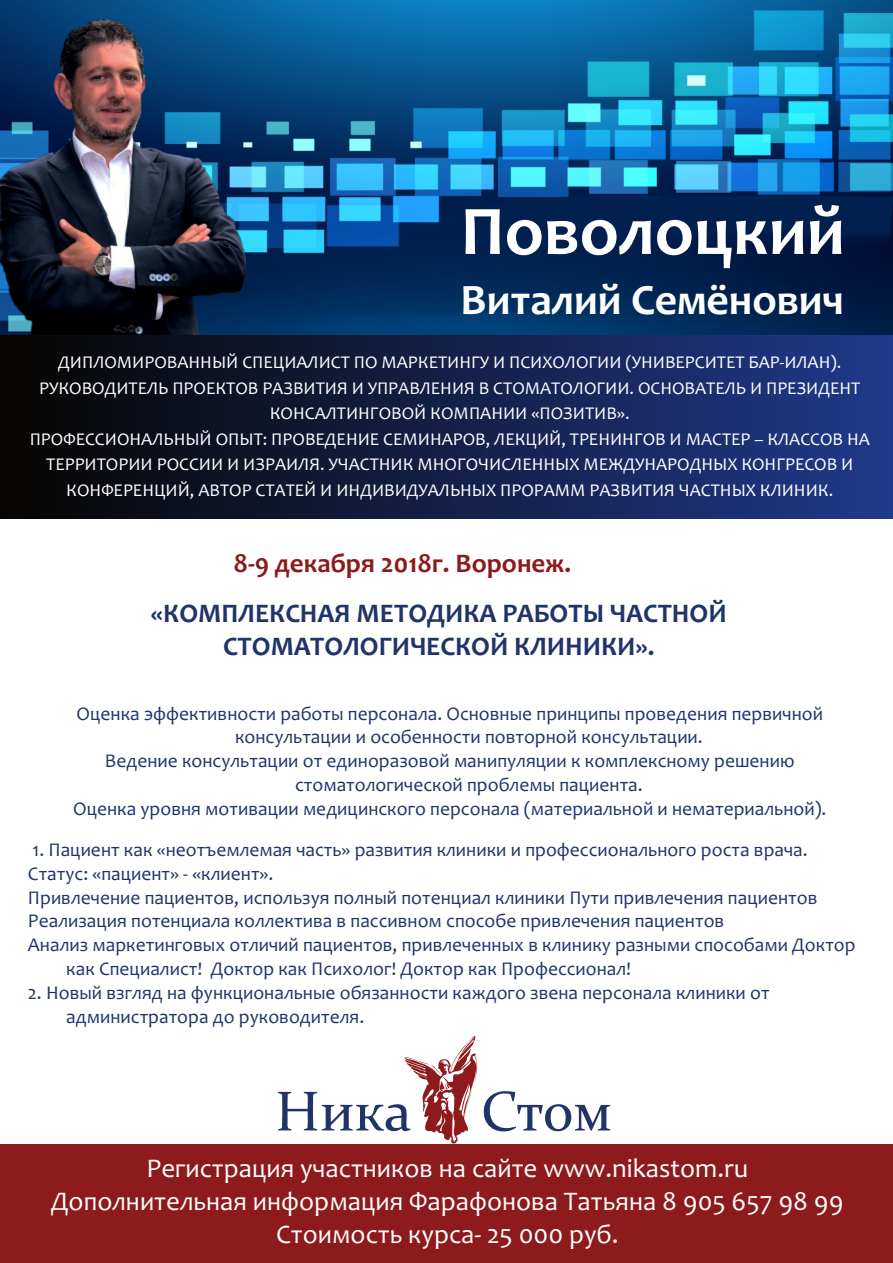
<style>
.page{position:relative;width:893px;height:1263px;background:#fff}
.page>*{position:absolute;margin:0;border:0;box-sizing:border-box;transform-origin:0 0}
.t1{font:700 70.2px "Candara";color:#fff}
.t2{font:700 43.65px "Candara";color:#fff}
.t3{font:27px/33px "Candara";color:#fefefe;text-align:center}
.t4{font:700 27px/33px "Candara";color:#21346a;text-align:center}
.t5{font:700 27px "Candara";color:#8d1a1c}
.t6{font:19.5px/23.9px "Candara";color:#21346a}
.t7{font:18px/25.5px "Candara";color:#fff;text-align:center}
</style>
<div class="page">
<img style="left:0;top:0;width:893px;height:335px">
<img style="left:0;top:19px;width:246px;height:316px">
<div style="left:0;top:1144px;width:893px;height:119px;background:#8d1a1c"></div>
<svg style="left:278px;top:1036px;width:332px;height:107px"></svg>
<div style="left:0;top:335px;width:893px;height:184px;background:linear-gradient(to right,#070502,#203a8b)"></div>
<h1 class="t1" style="left:461px;top:203px;width:386px">Поволоцкий</h1>
<h2 class="t2" style="left:461px;top:283px;width:385px">Виталий Семёнович</h2>
<p class="t7" style="left:39px;top:351px;width:823px">ДИПЛОМИРОВАННЫЙ СПЕЦИАЛИСТ ПО МАРКЕТИНГУ И ПСИХОЛОГИИ (УНИВЕРСИТЕТ БАР-ИЛАН).<br>РУКОВОДИТЕЛЬ ПРОЕКТОВ РАЗВИТИЯ И УПРАВЛЕНИЯ В СТОМАТОЛОГИИ. ОСНОВАТЕЛЬ И ПРЕЗИДЕНТ</p>
<p class="t7" style="left:270px;top:402px;width:361px">КОНСАЛТИНГОВОЙ КОМПАНИИ «ПОЗИТИВ».</p>
<p class="t7" style="left:30px;top:428px;width:842px">ПРОФЕССИОНАЛЬНЫЙ ОПЫТ: ПРОВЕДЕНИЕ СЕМИНАРОВ, ЛЕКЦИЙ, ТРЕНИНГОВ И МАСТЕР – КЛАССОВ НА</p>
<p class="t7" style="left:46px;top:453px;width:809px">ТЕРРИТОРИИ РОССИИ И ИЗРАИЛЯ. УЧАСТНИК МНОГОЧИСЛЕННЫХ МЕЖДУНАРОДНЫХ КОНГРЕСОВ И</p>
<p class="t7" style="left:66px;top:479px;width:768px">КОНФЕРЕНЦИЙ, АВТОР СТАТЕЙ И ИНДИВИДУАЛЬНЫХ ПРОРАММ РАЗВИТИЯ ЧАСТНЫХ КЛИНИК.</p>
<h3 class="t5" style="left:234px;top:553px;width:339px">8-9 декабря 2018г. Воронеж.</h3>
<h3 class="t4" style="left:151px;top:599px;width:577px">«КОМПЛЕКСНАЯ МЕТОДИКА РАБОТЫ ЧАСТНОЙ<br>СТОМАТОЛОГИЧЕСКОЙ КЛИНИКИ».</h3>
<p class="t6" style="left:235px;top:703px;width:589px;text-indent:-158px">Оценка эффективности работы персонала. Основные принципы проведения первичной консультации и особенности повторной консультации.</p>
<p class="t6" style="left:295px;top:751px;width:501px;text-indent:-190px">Ведение консультации от единоразовой манипуляции к комплексному решению стоматологической проблемы пациента.</p>
<p class="t6" style="left:73px;top:798px;width:755px">Оценка уровня мотивации медицинского персонала (материальной и нематериальной).</p>
<p class="t6" style="left:33px;top:840px;width:777px">1. Пациент как «неотъемлемая часть» развития клиники и профессионального роста врача.</p>
<p class="t6" style="left:28px;top:863px;width:791px">Статус: «пациент» - «клиент».<br>Привлечение пациентов, используя полный потенциал клиники Пути привлечения пациентов</p>
<p class="t6" style="left:28px;top:911px;width:698px">Реализация потенциала коллектива в пассивном способе привлечения пациентов</p>
<p class="t6" style="left:28px;top:935px;width:829px">Анализ маркетинговых отличий пациентов, привлеченных в клинику разными способами Доктор</p>
<p class="t6" style="left:66px;top:959px;width:566px">как Специалист! Доктор как Психолог! Доктор как Профессионал!</p>
<p class="t6" style="left:66px;top:982px;width:705px;text-indent:-38px">2. Новый взгляд на функциональные обязанности каждого звена персонала клиники от администратора до руководителя.</p>
<h3 class="t3" style="left:51px;top:1154px;width:794px">Регистрация участников на сайте www.nikastom.ru<br>Дополнительная информация Фарафонова Татьяна 8 905 657 98 99<br>Стоимость курса- 25 000 руб.</h3>
</div>
